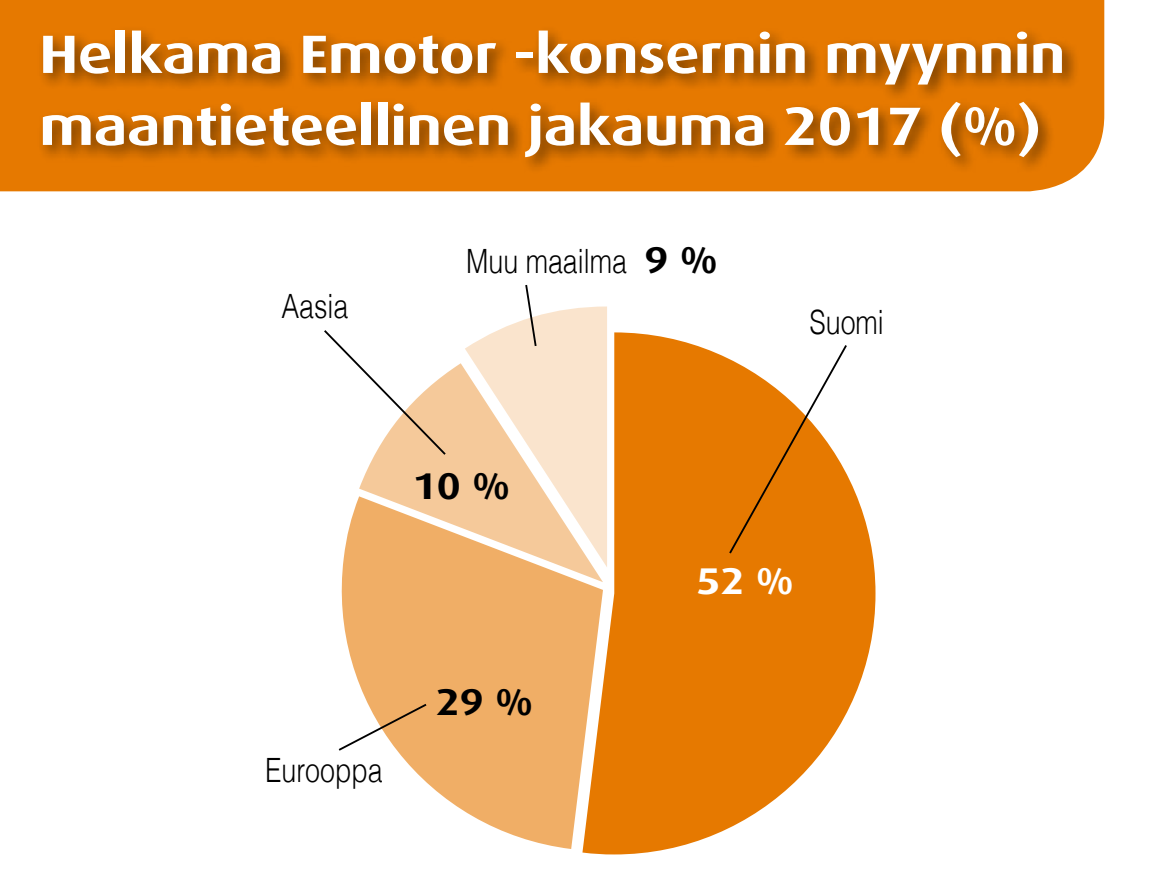
<style>
.page{position:relative;width:1149px;height:893px;background:#fff}
.page>*{position:absolute;margin:0;border:0;box-sizing:border-box;transform-origin:0 0}
.t1{font:700 54px/72px "Dax Wide";color:#fff}
.t2{font:700 37.12px "Dax Wide";color:#000}
.t3{font:700 37.12px "Dax Wide";color:#fff}
.t4{font:300 33.52px "Helvetica";color:#000;scale:.8 1}
</style>
<div class="page">
<div style="left:0;top:0;width:1103px;height:191px;background:#e67900"></div>
<div style="left:37px;top:25px;width:1043px;height:150px;background:#000;opacity:.5"></div>
<svg style="left:359px;top:363px;width:105px;height:133px;background:#f5cca0"></svg>
<svg style="left:341px;top:496px;width:241px;height:353px;fill:#f0ae66"></svg>
<svg style="left:582px;top:332px;width:293px;height:522px;fill:#e67900"></svg>
<svg style="left:727px;top:343px;width:121px;height:213px"></svg>
<svg style="left:324px;top:330px;width:123px;height:127px"></svg>
<svg style="left:338px;top:702px;width:90px;height:50px"></svg>
<svg style="left:464px;top:285px;width:143px;height:282px"></svg>
<p class="t1" style="left:40px;top:18px;width:1026px">Helkama Emotor -konsernin myynnin maantieteellinen jakauma 2017 (%)</p>
<p class="t4" style="left:281px;top:278px;width:85px">Aasia</p>
<p class="t4" style="left:466px;top:233px;width:202px">Muu maailma</p>
<p class="t2" style="left:644px;top:239px;width:75px">9 %</p>
<p class="t4" style="left:809px;top:293px;width:95px">Suomi</p>
<p class="t2" style="left:412px;top:465px;width:99px">10 %</p>
<p class="t4" style="left:265px;top:741px;width:148px">Eurooppa</p>
<p class="t2" style="left:436px;top:681px;width:99px">29 %</p>
<p class="t3" style="left:696px;top:560px;width:99px">52 %</p>
</div>
